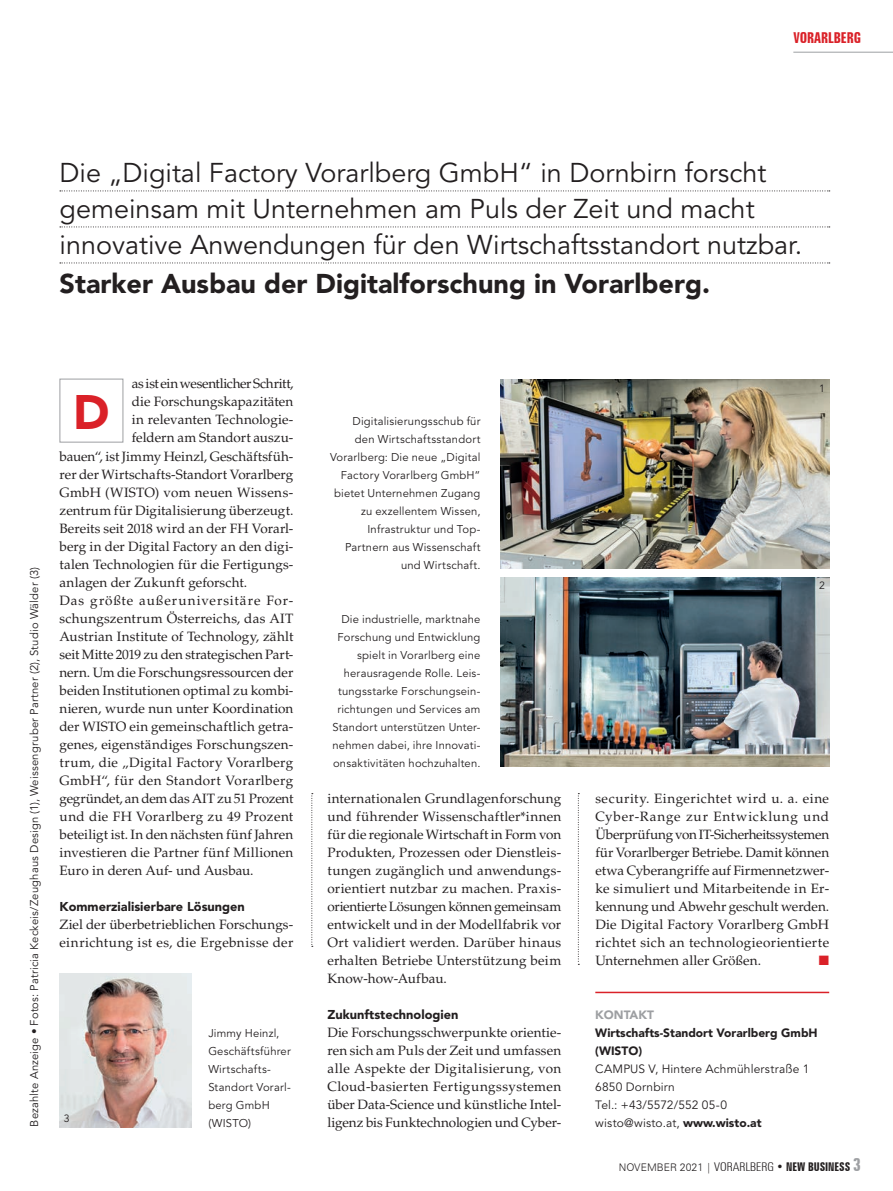
<style>
.page{position:relative;width:893px;height:1191px;background:#fff}
.page>*{position:absolute;margin:0;border:0;box-sizing:border-box;transform-origin:0 0}
.t1{font:900 48px "Avenir LT Std";color:#da2128}
.t2{font:27px/36px "Avenir LT Std";color:#231f20}
.t3{font:900 27px "Avenir LT Std";color:#231f20}
.t4{font:700 extra-condensed 15px "Zurich BT";color:#da2128}
.t5{font:13.5px/18px "Palatino LT Std";letter-spacing:.01em;color:#231f20;text-align:justify}
.t6{font:13.5px "Palatino LT Std";letter-spacing:-.01em;color:#231f20}
.t7{font:13.5px "Palatino LT Std";letter-spacing:-.015em;color:#231f20}
.t8{font:13.5px "Palatino LT Std";letter-spacing:.065em;color:#231f20}
.t9{font:13.5px "Palatino LT Std";letter-spacing:.03em;color:#231f20}
.t10{font:13.5px "Palatino LT Std";letter-spacing:-.02em;color:#231f20}
.t11{font:13.5px "Zapf Dingbats";color:#da2128}
.t12{font:900 12.75px "Avenir LT Std";color:#231f20}
.t13{font:12px/18px "Avenir LT Std";letter-spacing:.015em;color:#231f20}
.t14{font:900 12px/18px "Avenir LT Std";color:#231f20}
.t15{font:900 12px "Avenir LT Std";color:#9d9fa2}
.t16{font:11.25px/18px "Avenir LT Std";letter-spacing:.015em;color:#231f20;text-align:right}
.t17{font:300 10.5px "Zurich BT";color:#231f20}
.t18{font:10.5px "Avenir LT Std";color:#231f20}
.s1{font-weight:900}
.s2{font-stretch:condensed;font-size:12px}
.s3{font-weight:700;font-stretch:extra-condensed;font-size:12px}
.s4{font-weight:700;font-stretch:extra-condensed;font-size:18px;color:#9d9fa2}
</style>
<div class="page">
<hr style="left:793px;top:52px;width:100px;height:1px;background:#9d9fa2">
<div style="left:60px;top:379px;width:63px;height:63px;border:1px solid #9d9fa2"></div>
<hr style="left:595px;top:991px;width:234px;height:2px;background:#da2128">
<svg style="left:60px;top:190px;width:770px;height:1px"></svg>
<svg style="left:60px;top:226px;width:770px;height:1px"></svg>
<svg style="left:60px;top:262px;width:770px;height:1px"></svg>
<svg style="left:578px;top:793px;width:1px;height:172px"></svg>
<svg style="left:311px;top:793px;width:2px;height:154px"></svg>
<img style="left:60px;top:973px;width:131px;height:154px">
<img style="left:501px;top:379px;width:328px;height:190px">
<img style="left:501px;top:577px;width:328px;height:189px">
<p class="t4" style="left:793px;top:29px;width:69px">VORARLBERG</p>
<h2 class="t2" style="left:60px;top:155px;width:744px">Die „Digital Factory Vorarlberg GmbH“ in Dornbirn forscht gemeinsam mit Unternehmen am Puls der Zeit und macht innovative Anwendungen für den Wirtschaftsstandort nutzbar.</h2>
<h2 class="t3" style="left:60px;top:267px;width:652px">Starker Ausbau der Digitalforschung in Vorarlberg.</h2>
<p class="t16" style="left:26px;top:1126px;width:561px;rotate:-90deg">Bezahlte Anzeige • Fotos: Patricia Keckeis/Zeughaus Design (1), Weissengruber Partner (2), Studio Wälder (3)</p>
<p class="t10" style="left:132px;top:376px;width:163px">as ist ein wesentlicher Schritt,</p>
<p class="t5" style="left:132px;top:393px;width:163px">die Forschungskapazitäten</p>
<p class="t5" style="left:132px;top:411px;width:163px">in relevanten Technologie-</p>
<p class="t5" style="left:132px;top:429px;width:163px">feldern am Standort auszu-</p>
<p class="t5" style="left:60px;top:447px;width:235px">bauen“, ist Jimmy Heinzl, Geschäftsfüh-</p>
<p class="t5" style="left:60px;top:465px;width:235px">rer der Wirtschafts-Standort Vorarlberg</p>
<p class="t5" style="left:60px;top:483px;width:235px">GmbH (WISTO) vom neuen Wissens-</p>
<p class="t5" style="left:60px;top:501px;width:235px">zentrum für Digitalisierung überzeugt.</p>
<p class="t5" style="left:60px;top:519px;width:235px">Bereits seit 2018 wird an der FH Vorarl-</p>
<p class="t5" style="left:60px;top:537px;width:235px">berg in der Digital Factory an den digi-</p>
<p class="t5" style="left:60px;top:555px;width:235px">talen Technologien für die Fertigungs-</p>
<p class="t5" style="left:60px;top:573px;width:189px">anlagen der Zukunft geforscht.</p>
<p class="t8" style="left:60px;top:592px;width:235px">Das größte außeruniversitäre For-</p>
<p class="t5" style="left:60px;top:609px;width:235px">schungszentrum Österreichs, das AIT</p>
<p class="t5" style="left:60px;top:627px;width:235px">Austrian Institute of Technology, zählt</p>
<p class="t6" style="left:60px;top:646px;width:235px">seit Mitte 2019 zu den strategischen Part-</p>
<p class="t5" style="left:60px;top:663px;width:235px">nern. Um die Forschungsressourcen der</p>
<p class="t5" style="left:60px;top:681px;width:235px">beiden Institutionen optimal zu kombi-</p>
<p class="t5" style="left:60px;top:699px;width:235px">nieren, wurde nun unter Koordination</p>
<p class="t5" style="left:60px;top:717px;width:235px">der WISTO ein gemeinschaftlich getra-</p>
<p class="t5" style="left:60px;top:735px;width:235px">genes, eigenständiges Forschungszen-</p>
<p class="t5" style="left:60px;top:753px;width:235px">trum, die „Digital Factory Vorarlberg</p>
<p class="t9" style="left:60px;top:772px;width:235px">GmbH“, für den Standort Vorarlberg</p>
<p class="t7" style="left:60px;top:790px;width:235px">gegründet, an dem das AIT zu 51 Prozent</p>
<p class="t5" style="left:60px;top:807px;width:235px">und die FH Vorarlberg zu 49 Prozent</p>
<p class="t5" style="left:60px;top:825px;width:235px">beteiligt ist. In den nächsten fünf Jahren</p>
<p class="t5" style="left:60px;top:843px;width:235px">investieren die Partner fünf Millionen</p>
<p class="t5" style="left:60px;top:861px;width:196px">Euro in deren Auf- und Ausbau.</p>
<p class="t12" style="left:60px;top:898px;width:187px">Kommerzialisierbare Lösungen</p>
<p class="t5" style="left:60px;top:915px;width:235px">Ziel der überbetrieblichen Forschungs&shy;einrichtung ist es, die Ergebnisse der</p>
<h1 class="t1" style="left:73px;top:383px;width:38px">D</h1>
<p class="t18" style="left:64px;top:1112px;width:7px">3</p>
<p class="t16" style="left:208px;top:1024px;width:84px;text-align:left">Jimmy Heinzl,<br>Geschäftsführer<br>Wirtschafts-<br>Standort Vorarl&shy;berg GmbH (WISTO)</p>
<p class="t16" style="left:330px;top:412px;width:152px">Digitalisierungsschub für den Wirtschaftsstandort<br>Vorarlberg: Die neue „Digital<br>Factory Vorarlberg GmbH“ bietet Unternehmen Zugang zu exzellentem Wissen,<br>Infrastruktur und Top-<br>Partnern aus Wissenschaft und Wirtschaft.</p>
<p class="t16" style="left:332px;top:610px;width:150px">Die industrielle, marktnahe<br>Forschung und Entwicklung spielt in Vorarlberg eine herausragende Rolle. Leis&shy;tungsstarke Forschungsein&shy;richtungen und Services am<br>Standort unterstützen Unter&shy;nehmen dabei, ihre Innovati&shy;onsaktivitäten hochzuhalten.</p>
<p class="t5" style="left:327px;top:789px;width:235px">internationalen Grundlagenforschung und führender Wissenschaftler*innen für die regionale Wirtschaft in Form von Produkten, Prozessen oder Dienstleis&shy;tungen zugänglich und anwendungs&shy;orientiert nutzbar zu machen. Praxis&shy;orientierte Lösungen können gemeinsam entwickelt und in der Modellfabrik vor Ort validiert werden. Darüber hinaus erhalten Betriebe Unterstützung beim Know-how-Aufbau.</p>
<p class="t12" style="left:327px;top:1006px;width:133px">Zukunftstechnologien</p>
<p class="t5" style="left:327px;top:1023px;width:235px">Die Forschungsschwerpunkte orientie&shy;ren sich am Puls der Zeit und umfassen alle Aspekte der Digitalisierung, von Cloud-basierten Fertigungssystemen über Data-Science und künstliche Intel&shy;ligenz bis Funktechnologien und Cyber-</p>
<p class="t18" style="left:819px;top:382px;width:7px">1</p>
<p class="t18" style="left:819px;top:579px;width:7px">2</p>
<p class="t5" style="left:595px;top:789px;width:235px">security. Eingerichtet wird u. a. eine Cyber-Range zur Entwicklung und Überprüfung von IT-Sicherheitssystemen für Vorarlberger Betriebe. Damit können etwa Cyberangriffe auf Firmennetzwer&shy;ke simuliert und Mitarbeitende in Er&shy;kennung und Abwehr geschult werden.<br>Die Digital Factory Vorarlberg GmbH richtet sich an technologieorientierte Unternehmen aller Größen.</p>
<p class="t11" style="left:819px;top:953px;width:12px">■</p>
<p class="t15" style="left:595px;top:1007px;width:60px">KONTAKT</p>
<p class="t14" style="left:595px;top:1023px;width:224px">Wirtschafts-Standort Vorarlberg GmbH (WISTO)</p>
<p class="t13" style="left:595px;top:1060px;width:216px">CAMPUS V, Hintere Achmühlerstraße 1<br>6850 Dornbirn<br>Tel.: +43/5572/552 05-0 wisto@wisto.at, <span class="s1">www.wisto.at</span></p>
<p class="t17" style="left:619px;top:1160px;width:244px">NOVEMBER 2021 | <span class="s2">VORARLBERG</span> <span class="s3">• NEW BUSINESS</span> <span class="s4">3</span></p>
</div>
